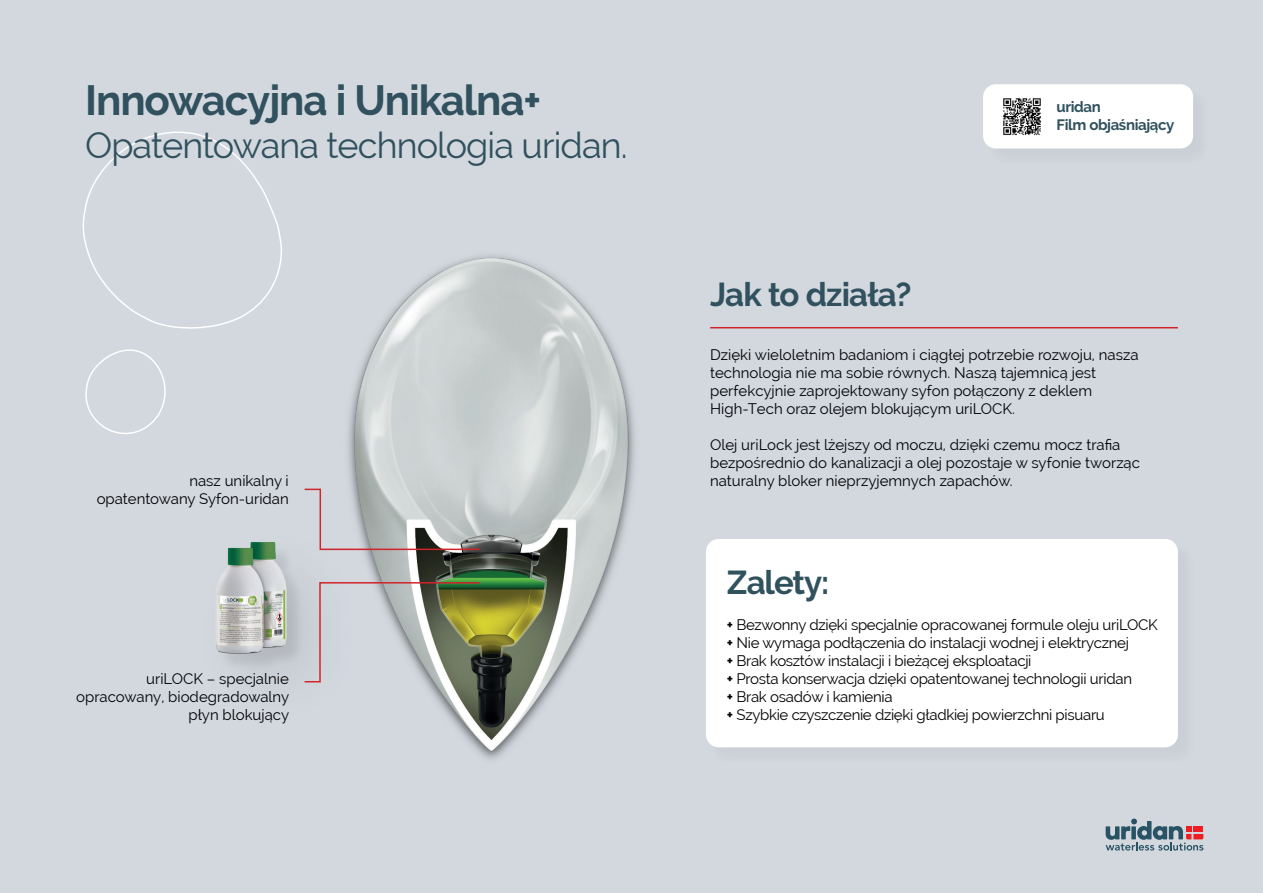
<style>
.page{position:relative;width:1263px;height:893px;background:#d3d8df}
.page>*{position:absolute;margin:0;border:0;box-sizing:border-box;transform-origin:0 0}
.t1{font:700 42px "Raleway";letter-spacing:-.025em;color:#30515d}
.t2{font:36px "Raleway";letter-spacing:-.025em;color:#30515d}
.t3{font:700 33px "Raleway";letter-spacing:-.025em;color:#30515d}
.t4{font:700 33px "Raleway";letter-spacing:-.03em;color:#30525d}
.t5{font:15px/18px "Raleway";color:#000001}
.t6{font:15px "Raleway";letter-spacing:-.02em;color:#000001}
.t7{font:700 15px "Raleway";letter-spacing:-.025em;color:#30515d}
.s1{font-weight:700}
</style>
<div class="page">
<img style="left:216px;top:542px;width:85px;height:128px">
<div style="left:708px;top:541px;width:489px;height:225px;background:#ced2d9"></div>
<div style="left:706px;top:539px;width:472px;height:208px;background:#fff;border-radius:13px"></div>
<img style="left:301px;top:255px;width:334px;height:504px">
<svg style="left:303px;top:488px;width:178px;height:63px"></svg>
<svg style="left:303px;top:581px;width:178px;height:102px"></svg>
<hr style="left:710px;top:327px;width:468px;height:1px;background:#d1232a">
<svg style="left:1106px;top:819px;width:97px;height:31px"></svg>
<svg style="left:85px;top:349px;width:81px;height:86px"></svg>
<svg style="left:82px;top:131px;width:200px;height:198px"></svg>
<div style="left:985px;top:86px;width:226px;height:81px;background:#ced3da"></div>
<div style="left:983px;top:84px;width:210px;height:64px;background:#fff;border-radius:13px"></div>
<img style="left:1003px;top:98px;width:38px;height:38px">
<p class="t1" style="left:85px;top:76px;width:458px">Innowacyjna i Unikalna+</p>
<p class="t2" style="left:85px;top:125px;width:544px">Opatentowana technologia uridan.</p>
<p class="t3" style="left:710px;top:276px;width:203px">Jak to działa?</p>
<p class="t7" style="left:1056px;top:98px;width:46px">uridan</p>
<p class="t7" style="left:1056px;top:116px;width:119px">Film objaśniający</p>
<p class="t5" style="left:710px;top:346px;width:430px">Dzięki wieloletnim badaniom i ciągłej potrzebie rozwoju, nasza technologia nie ma sobie równych. Naszą tajemnicą jest</p>
<p class="t5" style="left:710px;top:382px;width:383px">perfekcyjnie zaprojektowany syfon połączony z deklem</p>
<p class="t5" style="left:710px;top:400px;width:306px">High-Tech oraz olejem blokującym uriLOCK.</p>
<p class="t5" style="left:710px;top:436px;width:431px">Olej uriLock jest lżejszy od moczu, dzięki czemu mocz trafia bezpośrednio do kanalizacji a olej pozostaje w syfonie tworząc</p>
<p class="t5" style="left:189px;top:472px;width:101px">nasz unikalny i</p>
<p class="t5" style="left:710px;top:472px;width:304px">naturalny bloker nieprzyjemnych zapachów.</p>
<p class="t5" style="left:97px;top:490px;width:194px">opatentowany Syfon-uridan</p>
<p class="t5" style="left:146px;top:670px;width:144px">uriLOCK – specjalnie</p>
<p class="t5" style="left:76px;top:688px;width:215px;text-align:right">opracowany, biodegradowalny płyn blokujący</p>
<p class="t4" style="left:727px;top:564px;width:104px">Zalety:</p>
<p class="t6" style="left:727px;top:616px;width:432px"><span class="s1">+</span> Bezwonny dzięki specjalnie opracowanej formule oleju uriLOCK</p>
<p class="t6" style="left:727px;top:634px;width:404px"><span class="s1">+</span> Nie wymaga podłączenia do instalacji wodnej i elektrycznej</p>
<p class="t6" style="left:727px;top:652px;width:306px"><span class="s1">+</span> Brak kosztów instalacji i bieżącej eksploatacji</p>
<p class="t6" style="left:727px;top:670px;width:407px"><span class="s1">+</span> Prosta konserwacja dzięki opatentowanej technologii uridan</p>
<p class="t6" style="left:727px;top:688px;width:167px"><span class="s1">+</span> Brak osadów i kamienia</p>
<p class="t6" style="left:727px;top:706px;width:379px"><span class="s1">+</span> Szybkie czyszczenie dzięki gładkiej powierzchni pisuaru</p>
</div>
